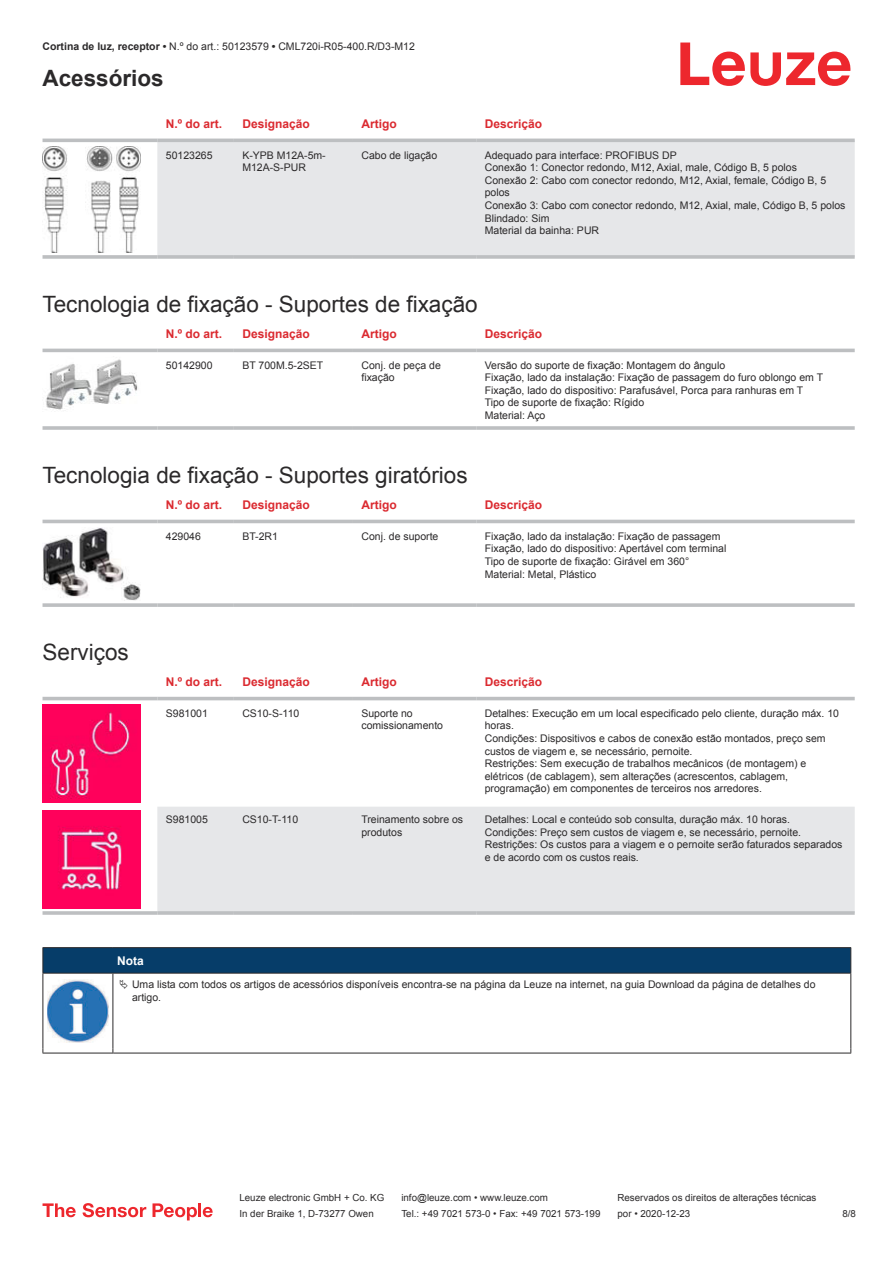
<style>
.page{position:relative;width:893px;height:1263px;background:#fff}
.page>*{position:absolute;margin:0;border:0;box-sizing:border-box;transform-origin:0 0}
.t1{font:22.5px "Arial";color:#2b292a}
.t2{font:700 22.5px "Arial";color:#2b292a}
.t3{font:700 12px "Arial";color:#db2a30}
.t4{font:700 12px "Arial";color:#fff}
.t5{font:10.5px/12.6px "Arial";color:#2b292a}
.t6{font:9.75px "Arial";color:#2b292a}
.s1{font-weight:700}
</style>
<div class="page">
<svg style="left:680px;top:43px;width:170px;height:43px"></svg>
<svg style="left:43px;top:138px;width:812px;height:26px;fill:#e1e2e3"></svg>
<div style="left:157px;top:142px;width:698px;height:113px;background:#e6e7e9"></div>
<hr style="left:43px;top:139px;width:114px;height:3px;background:#bdbfc1">
<hr style="left:157px;top:139px;width:77px;height:3px;background:#bdbfc1">
<hr style="left:234px;top:139px;width:119px;height:3px;background:#bdbfc1">
<hr style="left:353px;top:139px;width:123px;height:3px;background:#bdbfc1">
<hr style="left:476px;top:139px;width:379px;height:3px;background:#bdbfc1">
<svg style="left:43px;top:255px;width:114px;height:4px"></svg>
<hr style="left:157px;top:255px;width:77px;height:4px;background:#bdbfc1">
<svg style="left:234px;top:255px;width:119px;height:4px"></svg>
<svg style="left:353px;top:255px;width:123px;height:4px"></svg>
<hr style="left:476px;top:255px;width:379px;height:4px;background:#bdbfc1">
<img style="left:43px;top:146px;width:97px;height:107px">
<svg style="left:43px;top:348px;width:812px;height:5px;fill:#efeff0"></svg>
<hr style="left:43px;top:349px;width:114px;height:3px;background:#bdbfc1">
<hr style="left:157px;top:349px;width:77px;height:3px;background:#bdbfc1">
<hr style="left:234px;top:349px;width:119px;height:3px;background:#bdbfc1">
<hr style="left:353px;top:349px;width:123px;height:3px;background:#bdbfc1">
<hr style="left:476px;top:349px;width:379px;height:3px;background:#bdbfc1">
<hr style="left:43px;top:426px;width:114px;height:4px;background:#c3c5c7">
<svg style="left:157px;top:426px;width:77px;height:4px"></svg>
<hr style="left:234px;top:426px;width:119px;height:4px;background:#c4c6c8">
<hr style="left:353px;top:426px;width:123px;height:4px;background:#c3c5c7">
<svg style="left:476px;top:426px;width:379px;height:4px;background:#c3c5c7"></svg>
<img style="left:46px;top:359px;width:92px;height:51px">
<svg style="left:43px;top:519px;width:812px;height:75px"></svg>
<hr style="left:43px;top:520px;width:114px;height:3px;background:#bdbfc1">
<hr style="left:157px;top:520px;width:77px;height:3px;background:#bdbfc1">
<hr style="left:234px;top:520px;width:119px;height:3px;background:#bdbfc1">
<hr style="left:353px;top:520px;width:123px;height:3px;background:#bdbfc1">
<hr style="left:476px;top:520px;width:379px;height:3px;background:#bdbfc1">
<svg style="left:43px;top:603px;width:114px;height:4px"></svg>
<svg style="left:157px;top:603px;width:77px;height:4px"></svg>
<svg style="left:234px;top:603px;width:119px;height:4px"></svg>
<svg style="left:353px;top:603px;width:123px;height:4px"></svg>
<svg style="left:476px;top:603px;width:379px;height:4px;background:#c3c5c7"></svg>
<img style="left:43px;top:527px;width:97px;height:74px">
<svg style="left:43px;top:696px;width:812px;height:213px"></svg>
<div style="left:157px;top:807px;width:698px;height:104px;background:#e6e7e9"></div>
<hr style="left:43px;top:697px;width:114px;height:3px;background:#bdbfc1">
<hr style="left:157px;top:697px;width:77px;height:3px;background:#bdbfc1">
<hr style="left:234px;top:697px;width:119px;height:3px;background:#bdbfc1">
<hr style="left:353px;top:697px;width:123px;height:3px;background:#bdbfc1">
<hr style="left:476px;top:697px;width:379px;height:3px;background:#bdbfc1">
<hr style="left:43px;top:911px;width:114px;height:4px;background:#c3c5c7">
<hr style="left:157px;top:911px;width:77px;height:4px;background:#c5c7c9">
<hr style="left:234px;top:911px;width:119px;height:4px;background:#bdbfc1">
<hr style="left:353px;top:911px;width:123px;height:4px;background:#bdbfc1">
<hr style="left:476px;top:911px;width:379px;height:4px;background:#c5c7c9">
<img style="left:43px;top:705px;width:97px;height:97px">
<img style="left:43px;top:811px;width:97px;height:98px">
<svg style="left:44px;top:974px;width:806px;height:79px"></svg>
<hr style="left:43px;top:947px;width:70px;height:1px;background:#2b292a">
<hr style="left:43px;top:973px;width:70px;height:1px;background:#2b292a">
<hr style="left:113px;top:947px;width:738px;height:1px;background:#2b292a">
<svg style="left:43px;top:948px;width:808px;height:25px;background:#063c67"></svg>
<hr style="left:113px;top:973px;width:738px;height:1px;background:#2b292a">
<hr style="left:43px;top:973px;width:1px;height:75px;background:#2b292a">
<hr style="left:113px;top:973px;width:1px;height:75px;background:#2b292a">
<hr style="left:850px;top:973px;width:1px;height:75px;background:#2b292a">
<hr style="left:43px;top:1053px;width:70px;height:1px;background:#2b292a">
<hr style="left:113px;top:1053px;width:738px;height:1px;background:#2b292a">
<img style="left:47px;top:979px;width:61px;height:63px">
<div style="left:115px;top:974px;width:734px;height:33px;background:#fff"></div>
<svg style="left:43px;top:1203px;width:33px;height:14px"></svg>
<svg style="left:83px;top:1203px;width:63px;height:14px"></svg>
<svg style="left:153px;top:1203px;width:44px;height:17px"></svg>
<hr style="left:198px;top:1203px;width:3px;height:14px;background:#ed272d">
<svg style="left:203px;top:1207px;width:10px;height:10px"></svg>
<p class="t5" style="left:43px;top:41px;width:374px"><span class="s1">Cortina de luz, receptor •</span> N.º do art.: 50123579 <span class="s1">•</span> CML720i-R05-400.R/D3-M12</p>
<h1 class="t2" style="left:43px;top:70px;width:123px">Acessórios</h1>
<p class="t3" style="left:166px;top:119px;width:58px">N.º do art.</p>
<p class="t3" style="left:242px;top:119px;width:69px">Designação</p>
<p class="t3" style="left:361px;top:119px;width:37px">Artigo</p>
<p class="t3" style="left:485px;top:119px;width:59px">Descrição</p>
<p class="t5" style="left:166px;top:150px;width:48px">50123265</p>
<p class="t5" style="left:242px;top:150px;width:85px">K-YPB M12A-5m-<br>M12A-S-PUR</p>
<p class="t5" style="left:361px;top:150px;width:77px">Cabo de ligação</p>
<p class="t5" style="left:485px;top:150px;width:362px">Adequado para interface: PROFIBUS DP<br>Conexão 1: Conector redondo, M12, Axial, male, Código B, 5 polos<br>Conexão 2: Cabo com conector redondo, M12, Axial, female, Código B, 5 polos<br>Conexão 3: Cabo com conector redondo, M12, Axial, male, Código B, 5 polos Blindado: Sim<br>Material da bainha: PUR</p>
<h1 class="t1" style="left:43px;top:295px;width:437px">Tecnologia de fixação - Suportes de fixação</h1>
<p class="t3" style="left:166px;top:329px;width:58px">N.º do art.</p>
<p class="t3" style="left:242px;top:329px;width:69px">Designação</p>
<p class="t3" style="left:361px;top:329px;width:37px">Artigo</p>
<p class="t3" style="left:485px;top:329px;width:59px">Descrição</p>
<p class="t5" style="left:166px;top:360px;width:48px">50142900</p>
<p class="t5" style="left:242px;top:360px;width:82px">BT 700M.5-2SET</p>
<p class="t5" style="left:361px;top:360px;width:81px">Conj. de peça de fixação</p>
<p class="t5" style="left:485px;top:360px;width:340px">Versão do suporte de fixação: Montagem do ângulo<br>Fixação, lado da instalação: Fixação de passagem do furo oblongo em T Fixação, lado do dispositivo: Parafusável, Porca para ranhuras em T Tipo de suporte de fixação: Rígido<br>Material: Aço</p>
<h1 class="t1" style="left:43px;top:466px;width:427px">Tecnologia de fixação - Suportes giratórios</h1>
<p class="t3" style="left:166px;top:500px;width:58px">N.º do art.</p>
<p class="t3" style="left:242px;top:500px;width:69px">Designação</p>
<p class="t3" style="left:361px;top:500px;width:37px">Artigo</p>
<p class="t3" style="left:485px;top:500px;width:59px">Descrição</p>
<p class="t5" style="left:166px;top:531px;width:37px">429046</p>
<p class="t5" style="left:242px;top:531px;width:37px">BT-2R1</p>
<p class="t5" style="left:361px;top:531px;width:79px">Conj. de suporte</p>
<p class="t5" style="left:485px;top:531px;width:243px">Fixação, lado da instalação: Fixação de passagem Fixação, lado do dispositivo: Apertável com terminal Tipo de suporte de fixação: Girável em 360° Material: Metal, Plástico</p>
<h1 class="t1" style="left:43px;top:643px;width:88px">Serviços</h1>
<p class="t3" style="left:166px;top:677px;width:58px">N.º do art.</p>
<p class="t3" style="left:242px;top:677px;width:69px">Designação</p>
<p class="t3" style="left:361px;top:677px;width:37px">Artigo</p>
<p class="t3" style="left:485px;top:677px;width:59px">Descrição</p>
<p class="t5" style="left:166px;top:708px;width:44px">S981001</p>
<p class="t5" style="left:242px;top:708px;width:58px">CS10-S-110</p>
<p class="t5" style="left:361px;top:708px;width:83px">Suporte no comissionamento</p>
<p class="t5" style="left:485px;top:708px;width:356px">Detalhes: Execução em um local especificado pelo cliente, duração máx. 10 horas.<br>Condições: Dispositivos e cabos de conexão estão montados, preço sem custos de viagem e, se necessário, pernoite.<br>Restrições: Sem execução de trabalhos mecânicos (de montagem) e elétricos (de cablagem), sem alterações (acrescentos, cablagem, programação) em componentes de terceiros nos arredores.</p>
<p class="t5" style="left:166px;top:814px;width:44px">S981005</p>
<p class="t5" style="left:242px;top:814px;width:57px">CS10-T-110</p>
<p class="t5" style="left:361px;top:814px;width:103px">Treinamento sobre os produtos</p>
<p class="t5" style="left:485px;top:814px;width:359px">Detalhes: Local e conteúdo sob consulta, duração máx. 10 horas.<br>Condições: Preço sem custos de viagem e, se necessário, pernoite.<br>Restrições: Os custos para a viagem e o pernoite serão faturados separados e de acordo com os custos reais.</p>
<p class="t4" style="left:117px;top:956px;width:28px">Nota</p>
<p class="t5" style="left:132px;top:979px;width:685px">Uma lista com todos os artigos de acessórios disponíveis encontra-se na página da Leuze na internet, na guia Download da página de detalhes do artigo.</p>
<p class="t6" style="left:239px;top:1194px;width:146px">Leuze electronic GmbH + Co. KG</p>
<p class="t6" style="left:401px;top:1194px;width:148px">info@leuze.com • www.leuze.com</p>
<p class="t6" style="left:617px;top:1194px;width:200px">Reservados os direitos de alterações técnicas</p>
<p class="t6" style="left:239px;top:1210px;width:136px">In der Braike 1, D-73277 Owen</p>
<p class="t6" style="left:401px;top:1210px;width:201px">Tel.: +49 7021 573-0 • Fax: +49 7021 573-199</p>
<p class="t6" style="left:617px;top:1210px;width:74px">por • 2020-12-23</p>
<p class="t6" style="left:842px;top:1210px;width:15px">8 /8</p>
</div>
